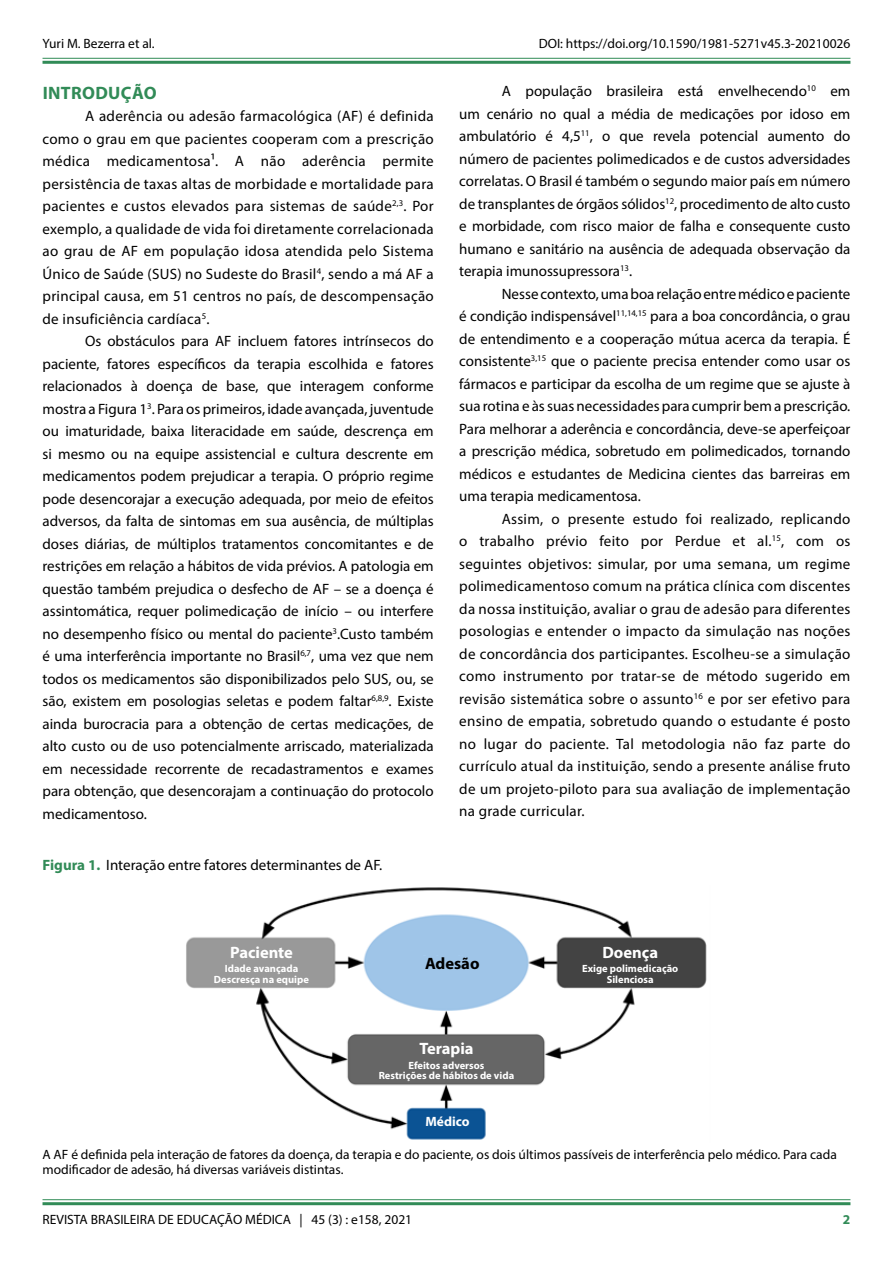
<style>
.page{position:relative;width:893px;height:1263px;background:#fff}
.page>*{position:absolute;margin:0;border:0;box-sizing:border-box;transform-origin:0 0}
.t1{font:700 18px "Myriad Pro";letter-spacing:.02em;color:#318b57}
.t2{font:700 16.5px "Myriad Pro";color:#fff}
.t3{font:700 16.5px "Myriad Pro";color:#000}
.t4{font:15px/22.5px "Myriad Pro";color:#000;text-align:justify}
.t5{font:13.5px/15px "Myriad Pro";color:#000}
.t6{font:700 13.5px "Myriad Pro";color:#fff}
.t7{font:700 13.5px "Myriad Pro";color:#318b57}
.t8{font:700 10.5px/10.5px "Myriad Pro";color:#fff;text-align:center}
.s1{font-weight:700;color:#318b57}
</style>
<div class="page">
<hr style="left:43px;top:1199px;width:807px;height:1px;background:#318b57">
<hr style="left:43px;top:1202px;width:807px;height:3px;background:#318b57">
<hr style="left:43px;top:58px;width:807px;height:1px;background:#318b57">
<hr style="left:43px;top:61px;width:807px;height:3px;background:#318b57">
<img style="left:186px;top:887px;width:521px;height:253px">
<div style="left:568px;top:945px;width:124px;height:40px;background:#434343"></div>
<div style="left:417px;top:1116px;width:61px;height:18px;background:#0b5394"></div>
<div style="left:407px;top:956px;width:90px;height:18px;background:#9fc5e8"></div>
<div style="left:374px;top:1041px;width:145px;height:40px;background:#666"></div>
<div style="left:198px;top:945px;width:127px;height:40px;background:#999"></div>
<p class="t5" style="left:43px;top:36px;width:114px">Yuri M. Bezerra et al.</p>
<p class="t5" style="left:539px;top:36px;width:313px">DOI: https://doi.org/10.1590/1981-5271v45.3-20210026</p>
<p class="t1" style="left:43px;top:81px;width:116px">INTRODUÇÃO</p>
<p class="t4" style="left:43px;top:105px;width:393px;text-indent:43px">A aderência ou adesão farmacológica (AF) é definida como o grau em que pacientes cooperam com a prescrição médica medicamentosa¹. A não aderência permite persistência de taxas altas de morbidade e mortalidade para pacientes e custos elevados para sistemas de saúde<sup>2,3</sup>. Por exemplo, a qualidade de vida foi diretamente correlacionada ao grau de AF em população idosa atendida pelo Sistema Único de Saúde (SUS) no Sudeste do Brasil<sup>4</sup>, sendo a má AF a principal causa, em 51 centros no país, de descompensação de insuficiência cardíaca<sup>5</sup>.</p>
<p class="t4" style="left:43px;top:330px;width:393px;text-indent:43px">Os obstáculos para AF incluem fatores intrínsecos do paciente, fatores específicos da terapia escolhida e fatores relacionados à doença de base, que interagem conforme mostra a Figura 1<sup>3</sup>. Para os primeiros, idade avançada, juventude ou imaturidade, baixa literacidade em saúde, descrença em si mesmo ou na equipe assistencial e cultura descrente em medicamentos podem prejudicar a terapia. O próprio regime pode desencorajar a execução adequada, por meio de efeitos adversos, da falta de sintomas em sua ausência, de múltiplas doses diárias, de múltiplos tratamentos concomitantes e de restrições em relação a hábitos de vida prévios. A patologia em questão também prejudica o desfecho de AF – se a doença é assintomática, requer polimedicação de início – ou interfere no desempenho físico ou mental do paciente<sup>3</sup>.Custo também é uma interferência importante no Brasil<sup>6,7</sup>, uma vez que nem todos os medicamentos são disponibilizados pelo SUS, ou, se são, existem em posologias seletas e podem faltar<sup>6,8,9</sup>. Existe ainda burocracia para a obtenção de certas medicações, de alto custo ou de uso potencialmente arriscado, materializada em necessidade recorrente de recadastramentos e exames para obtenção, que desencorajam a continuação do protocolo medicamentoso.</p>
<p class="t4" style="left:459px;top:80px;width:393px;text-indent:43px">A população brasileira está envelhecendo<sup>10</sup> em um cenário no qual a média de medicações por idoso em ambulatório é 4,5<sup>11</sup>, o que revela potencial aumento do número de pacientes polimedicados e de custos adversidades correlatas. O Brasil é também o segundo maior país em número de transplantes de órgãos sólidos<sup>12</sup>, procedimento de alto custo e morbidade, com risco maior de falha e consequente custo humano e sanitário na ausência de adequada observação da terapia imunossupressora<sup>13</sup>.</p>
<p class="t4" style="left:459px;top:282px;width:393px;text-indent:43px">Nesse contexto, uma boa relação entre médico e paciente é condição indispensável<sup>11,14,15</sup> para a boa concordância, o grau de entendimento e a cooperação mútua acerca da terapia. É consistente<sup>3,15</sup> que o paciente precisa entender como usar os fármacos e participar da escolha de um regime que se ajuste à sua rotina e às suas necessidades para cumprir bem a prescrição.<br>Para melhorar a aderência e concordância, deve-se aperfeiçoar a prescrição médica, sobretudo em polimedicados, tornando médicos e estudantes de Medicina cientes das barreiras em uma terapia medicamentosa.</p>
<p class="t4" style="left:459px;top:507px;width:393px;text-indent:43px">Assim, o presente estudo foi realizado, replicando o trabalho prévio feito por Perdue et al.<sup>15</sup>, com os seguintes objetivos: simular, por uma semana, um regime polimedicamentoso comum na prática clínica com discentes da nossa instituição, avaliar o grau de adesão para diferentes posologias e entender o impacto da simulação nas noções de concordância dos participantes. Escolheu-se a simulação como instrumento por tratar-se de método sugerido em revisão sistemática sobre o assunto<sup>16</sup> e por ser efetivo para ensino de empatia, sobretudo quando o estudante é posto no lugar do paciente. Tal metodologia não faz parte do currículo atual da instituição, sendo a presente análise fruto de um projeto-piloto para sua avaliação de implementação na grade curricular.</p>
<p class="t4" style="left:43px;top:854px;width:341px"><span class="s1">Figura 1.</span> Interação entre fatores determinantes de AF.</p>
<p class="t2" style="left:230px;top:941px;width:64px">Paciente</p>
<p class="t8" style="left:214px;top:963px;width:97px">Idade avançada<br>Descresça na equipe</p>
<p class="t3" style="left:425px;top:952px;width:56px">Adesão</p>
<p class="t2" style="left:419px;top:1037px;width:56px">Terapia</p>
<p class="t8" style="left:379px;top:1059px;width:137px">Efeitos adversos<br>Restrições de hábitos de vida</p>
<p class="t6" style="left:425px;top:1113px;width:46px">Médico</p>
<p class="t2" style="left:602px;top:941px;width:57px">Doença</p>
<p class="t8" style="left:582px;top:963px;width:98px">Exige polimedicação<br>Silenciosa</p>
<p class="t5" style="left:43px;top:1147px;width:796px">A AF é definida pela interação de fatores da doença, da terapia e do paciente, os dois últimos passíveis de interferência pelo médico. Para cada modificador de adesão, há diversas variáveis distintas.</p>
<p class="t5" style="left:43px;top:1211px;width:371px">REVISTA BRASILEIRA DE EDUCAÇÃO MÉDICA | 45 (3) : e158, 2021</p>
<p class="t7" style="left:843px;top:1210px;width:9px">2</p>
</div>
